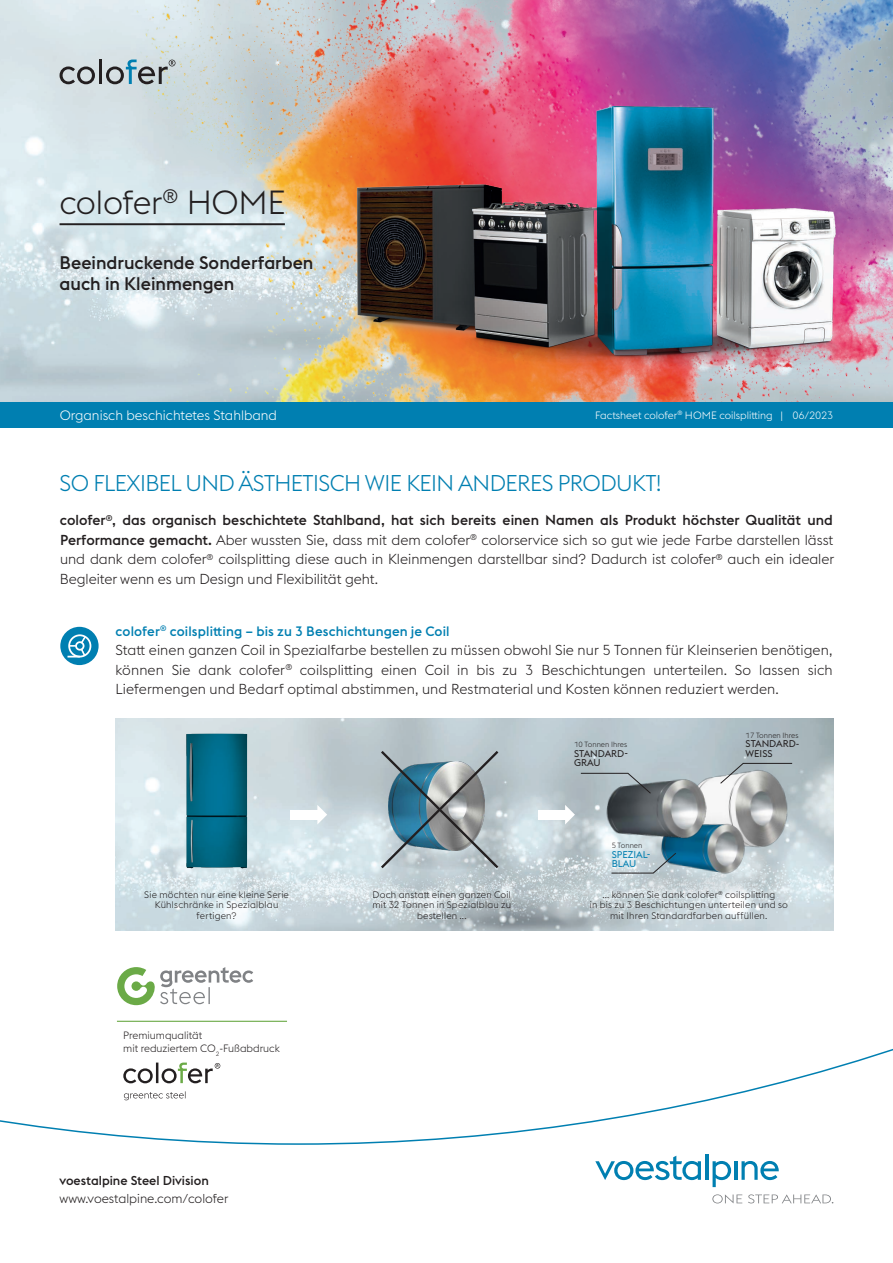
<style>
.page{position:relative;width:893px;height:1263px;background:#fff}
.page>*{position:absolute;margin:0;border:0;box-sizing:border-box;transform-origin:0 0}
.t1{font:300 33px "voestalpine";letter-spacing:-.01em;color:#231f20}
.t2{font:300 22.5px "voestalpine";letter-spacing:-.025em;color:#007fb1}
.t3{font:500 18px/21px "voestalpine";color:#231f20}
.t4{font:300 14.25px/19.5px "voestalpine";color:#231f20;text-align:justify}
.t5{font:500 13.5px "voestalpine";letter-spacing:.01em;color:#007fb1}
.t6{font:300 13.5px "voestalpine";color:#fff}
.t7{font:300 12.75px "voestalpine";color:#231f20}
.t8{font:500 12.75px "voestalpine";color:#231f20}
.t9{font:300 10.5px/13.5px "voestalpine";color:#231f20}
.t10{font:300 10.5px "voestalpine";color:#fff}
.t11{font:9.75px/9.8px "voestalpine";color:#231f20}
.t12{font:9.75px/9.8px "voestalpine";color:#007fb1}
.t13{font:300 9.45px/10.8px "voestalpine";letter-spacing:.02em;color:#231f20;text-align:center}
.t14{font:300 7.5px "voestalpine";color:#231f20}
.s1{font-weight:500}
</style>
<div class="page">
<img style="left:0;top:0;width:893px;height:402px">
<img style="left:294px;top:77px;width:599px;height:310px">
<div style="left:0;top:402px;width:893px;height:25px;background:#007fb1"></div>
<svg style="left:0;top:1048px;width:893px;height:97px"></svg>
<svg style="left:595px;top:1156px;width:106px;height:24px"></svg>
<hr style="left:705px;top:1154px;width:3px;height:26px;background:#007fb1">
<svg style="left:713px;top:1161px;width:18px;height:26px"></svg>
<hr style="left:734px;top:1161px;width:3px;height:19px;background:#007fb1">
<svg style="left:741px;top:1161px;width:38px;height:19px"></svg>
<svg style="left:712px;top:1194px;width:30px;height:9px"></svg>
<svg style="left:748px;top:1194px;width:85px;height:9px"></svg>
<svg style="left:60px;top:66px;width:35px;height:18px"></svg>
<hr style="left:99px;top:60px;width:3px;height:24px;background:#231f20">
<svg style="left:106px;top:60px;width:69px;height:24px"></svg>
<img style="left:116px;top:718px;width:717px;height:213px">
<svg style="left:317px;top:805px;width:10px;height:19px"></svg>
<div style="left:290px;top:810px;width:31px;height:9px;background:#fff"></div>
<img style="left:176px;top:726px;width:81px;height:150px">
<svg style="left:378px;top:748px;width:123px;height:123px"></svg>
<svg style="left:622px;top:869px;width:155px;height:28px"></svg>
<img style="left:676px;top:766px;width:117px;height:90px">
<img style="left:647px;top:808px;width:121px;height:77px">
<img style="left:602px;top:773px;width:109px;height:73px">
<svg style="left:720px;top:763px;width:72px;height:21px"></svg>
<svg style="left:581px;top:773px;width:70px;height:21px"></svg>
<svg style="left:611px;top:853px;width:65px;height:20px"></svg>
<svg style="left:565px;top:805px;width:10px;height:19px"></svg>
<div style="left:538px;top:810px;width:30px;height:9px;background:#fff"></div>
<hr style="left:60px;top:223px;width:225px;height:2px;background:#231f20">
<div style="left:60px;top:627px;width:39px;height:38px;background:#007fb1;border-radius:50%"></div>
<svg style="left:67px;top:634px;width:25px;height:24px"></svg>
<div style="left:94px;top:941px;width:233px;height:178px;background:#fff"></div>
<svg style="left:117px;top:967px;width:136px;height:38px"></svg>
<hr style="left:117px;top:1021px;width:170px;height:1px;background:#6baa47">
<svg style="left:123px;top:1062px;width:97px;height:21px"></svg>
<svg style="left:124px;top:1092px;width:61px;height:8px"></svg>
<h1 class="t1" style="left:60px;top:183px;width:227px">colofer<sup>®</sup> HOME</h1>
<p class="t3" style="left:60px;top:252px;width:255px">Beeindruckende Sonderfarben auch in Kleinmengen</p>
<p class="t6" style="left:60px;top:407px;width:219px">Organisch beschichtetes Stahlband</p>
<p class="t10" style="left:595px;top:409px;width:189px">Factsheet colofer<sup>®</sup> HOME coilsplitting |</p>
<p class="t10" style="left:792px;top:409px;width:42px">06/2023</p>
<h2 class="t2" style="left:60px;top:471px;width:604px">SO FLEXIBEL UND ÄSTHETISCH WIE KEIN ANDERES PRODUKT!</h2>
<p class="t4" style="left:60px;top:511px;width:776px"><span class="s1">colofer</span><sup>®</sup><span class="s1">, das organisch beschichtete Stahlband, hat sich bereits einen Namen als Produkt höchster Qualität und Performance gemacht.</span> Aber wussten Sie, dass mit dem colofer<sup>®</sup> colorservice sich so gut wie jede Farbe darstellen lässt und dank dem colofer<sup>®</sup> coilsplitting diese auch in Kleinmengen darstellbar sind? Dadurch ist colofer<sup>®</sup> auch ein idealer Begleiter wenn es um Design und Flexibilität geht.</p>
<p class="t5" style="left:116px;top:623px;width:336px">colofer<sup>®</sup> coilsplitting – bis zu 3 Beschichtungen je Coil</p>
<p class="t4" style="left:116px;top:640px;width:718px">Statt einen ganzen Coil in Spezialfarbe bestellen zu müssen obwohl Sie nur 5 Tonnen für Kleinserien benötigen, können Sie dank colofer<sup>®</sup> coilsplitting einen Coil in bis zu 3 Beschichtungen unterteilen. So lassen sich Liefermengen und Bedarf optimal abstimmen, und Restmaterial und Kosten können reduziert werden.</p>
<p class="t14" style="left:574px;top:740px;width:54px">10 Tonnen Ihres</p>
<p class="t11" style="left:574px;top:748px;width:55px">STANDARD-<br>GRAU</p>
<p class="t14" style="left:612px;top:841px;width:32px">5 Tonnen</p>
<p class="t12" style="left:612px;top:849px;width:40px">SPEZIAL-<br>BLAU</p>
<p class="t14" style="left:746px;top:731px;width:54px">17 Tonnen Ihres</p>
<p class="t11" style="left:746px;top:739px;width:55px">STANDARD-<br>WEISS</p>
<p class="t13" style="left:144px;top:889px;width:146px">Sie möchten nur eine kleine Serie<br>Kühlschränke in Spezialblau fertigen?</p>
<p class="t13" style="left:372px;top:889px;width:140px">Doch anstatt einen ganzen Coil mit 32 Tonnen in Spezialblau zu bestellen ...</p>
<p class="t13" style="left:590px;top:889px;width:200px">... können Sie dank colofer<sup>®</sup> coilsplitting<br>in bis zu 3 Beschichtungen unterteilen und so mit Ihren Standardfarben auffüllen.</p>
<p class="t9" style="left:123px;top:1028px;width:158px">Premiumqualität<br>mit reduziertem CO<sub>2</sub>-Fußabdruck</p>
<p class="t8" style="left:60px;top:1173px;width:151px">voestalpine Steel Division</p>
<p class="t7" style="left:60px;top:1191px;width:170px">www.voestalpine.com/colofer</p>
</div>
